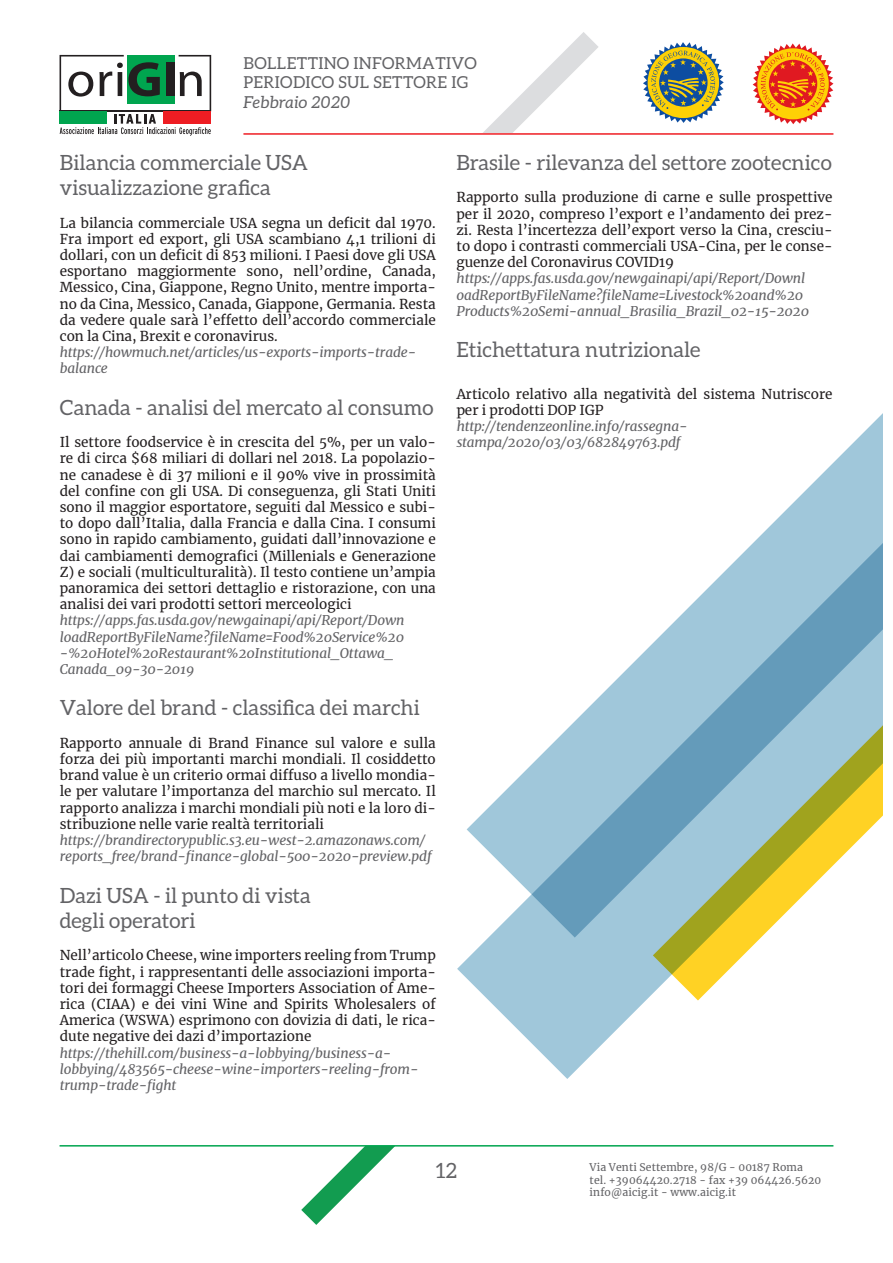
<style>
.page{position:relative;width:893px;height:1263px;background:#fff}
.page>*{position:absolute;margin:0;border:0;box-sizing:border-box;transform-origin:0 0}
.t1{font:21px/25.2px "Aleo";color:#636366}
.t2{font:16.5px/19.5px "Aleo";letter-spacing:.02em;color:#636366}
.t3{font:italic 16.5px "Aleo";letter-spacing:.02em;color:#636366}
.t4{font:13.5px/16.2px "Merriweather";color:#231f20;text-align:justify}
.t5{font:italic 13.5px/16.2px "Merriweather";letter-spacing:-.01em;color:#636366}
.t6{font:10.5px/12.6px "Merriweather";letter-spacing:.01em;color:#636366}
</style>
<div class="page">
<svg style="left:301px;top:1146px;width:94px;height:79px"></svg>
<svg style="left:483px;top:32px;width:115px;height:101px"></svg>
<hr style="left:243px;top:133px;width:590px;height:2px;background:#ee1d23">
<hr style="left:60px;top:1145px;width:773px;height:1px;background:#00a54f">
<svg style="left:60px;top:55px;width:151px;height:81px"></svg>
<div style="left:60px;top:111px;width:47px;height:13px;background:#00a54f"></div>
<div style="left:163px;top:111px;width:48px;height:13px;background:#ee1d23"></div>
<svg style="left:643px;top:42px;width:81px;height:81px"></svg>
<svg style="left:753px;top:43px;width:80px;height:81px"></svg>
<svg style="left:457px;top:414px;width:425px;height:665px"></svg>
<p class="t2" style="left:243px;top:53px;width:235px">BOLLETTINO INFORMATIVO<br>PERIODICO SUL SETTORE IG</p>
<p class="t3" style="left:243px;top:92px;width:108px">Febbraio 2020</p>
<h1 class="t1" style="left:60px;top:150px;width:250px">Bilancia commerciale USA visualizzazione grafica</h1>
<p class="t4" style="left:60px;top:214px;width:378px">La bilancia commerciale USA segna un deficit dal 1970.<br>Fra import ed export, gli USA scambiano 4,1 trilioni di dollari, con un deficit di 853 milioni. I Paesi dove gli USA esportano maggiormente sono, nell’ordine, Canada, Messico, Cina, Giappone, Regno Unito, mentre importa&shy;no da Cina, Messico, Canada, Giappone, Germania. Resta da vedere quale sarà l’effetto dell’accordo commerciale con la Cina, Brexit e coronavirus.</p>
<p class="t5" style="left:60px;top:344px;width:358px">https://howmuch.net/articles/us-exports-imports-trade&shy;balance</p>
<h1 class="t1" style="left:60px;top:394px;width:375px">Canada - analisi del mercato al consumo</h1>
<p class="t4" style="left:60px;top:434px;width:378px">Il settore foodservice è in crescita del 5%, per un valo&shy;re di circa $68 miliari di dollari nel 2018. La popolazio&shy;ne canadese è di 37 milioni e il 90% vive in prossimità del confine con gli USA. Di conseguenza, gli Stati Uniti sono il maggior esportatore, seguiti dal Messico e subi&shy;to dopo dall’Italia, dalla Francia e dalla Cina. I consumi sono in rapido cambiamento, guidati dall’innovazione e dai cambiamenti demografici (Millenials e Generazione Z) e sociali (multiculturalità). Il testo contiene un’ampia panoramica dei settori dettaglio e ristorazione, con una analisi dei vari prodotti settori merceologici</p>
<p class="t5" style="left:60px;top:612px;width:346px">https://apps.fas.usda.gov/newgainapi/api/Report/Down loadReportByFileName?fileName=Food%20Service%20 -%20Hotel%20Restaurant%20Institutional_Ottawa_ Canada_09-30-2019</p>
<h1 class="t1" style="left:60px;top:695px;width:362px">Valore del brand - classifica dei marchi</h1>
<p class="t4" style="left:60px;top:734px;width:378px">Rapporto annuale di Brand Finance sul valore e sulla forza dei più importanti marchi mondiali. Il cosiddetto brand value è un criterio ormai diffuso a livello mondia&shy;le per valutare l’importanza del marchio sul mercato. Il rapporto analizza i marchi mondiali più noti e la loro di&shy;stribuzione nelle varie realtà territoriali</p>
<p class="t5" style="left:60px;top:832px;width:373px">https://brandirectorypublic.s3.eu-west-2.amazonaws.com/ reports_free/brand-finance-global-500-2020-preview.pdf</p>
<h1 class="t1" style="left:60px;top:882px;width:253px">Dazi USA - il punto di vista degli operatori</h1>
<p class="t4" style="left:60px;top:947px;width:378px">Nell’articolo Cheese, wine importers reeling from Trump trade fight, i rappresentanti delle associazioni importa&shy;tori dei formaggi Cheese Importers Association of Ame&shy;rica (CIAA) e dei vini Wine and Spirits Wholesalers of America (WSWA) esprimono con dovizia di dati, le rica&shy;dute negative dei dazi d’importazione</p>
<p class="t5" style="left:60px;top:1044px;width:360px">https://thehill.com/business-a-lobbying/business-a&shy;lobbying/483565-cheese-wine-importers-reeling-from&shy;trump-trade-fight</p>
<h1 class="t1" style="left:456px;top:150px;width:377px">Brasile - rilevanza del settore zootecnico</h1>
<p class="t4" style="left:456px;top:189px;width:378px">Rapporto sulla produzione di carne e sulle prospettive per il 2020, compreso l’export e l’andamento dei prez&shy;zi. Resta l’incertezza dell’export verso la Cina, cresciu&shy;to dopo i contrasti commerciali USA-Cina, per le conse&shy;guenze del Coronavirus COVID19</p>
<p class="t5" style="left:456px;top:270px;width:354px">https://apps.fas.usda.gov/newgainapi/api/Report/Downl oadReportByFileName?fileName=Livestock%20and%20<br>Products%20Semi-annual_Brasilia_Brazil_02-15-2020</p>
<h1 class="t1" style="left:456px;top:337px;width:246px">Etichettatura nutrizionale</h1>
<p class="t4" style="left:456px;top:385px;width:378px">Articolo relativo alla negatività del sistema Nutriscore per i prodotti DOP IGP</p>
<p class="t5" style="left:456px;top:418px;width:233px">http://tendenzeonline.info/rassegna&shy;stampa/2020/03/03/682849763.pdf</p>
<h1 class="t1" style="left:436px;top:1157px;width:23px">12</h1>
<p class="t6" style="left:590px;top:1161px;width:233px">Via Venti Settembre, 98/G - 00187 Roma tel. +39064420.2718 - fax +39 064426.5620 info@aicig.it - www.aicig.it</p>
</div>
